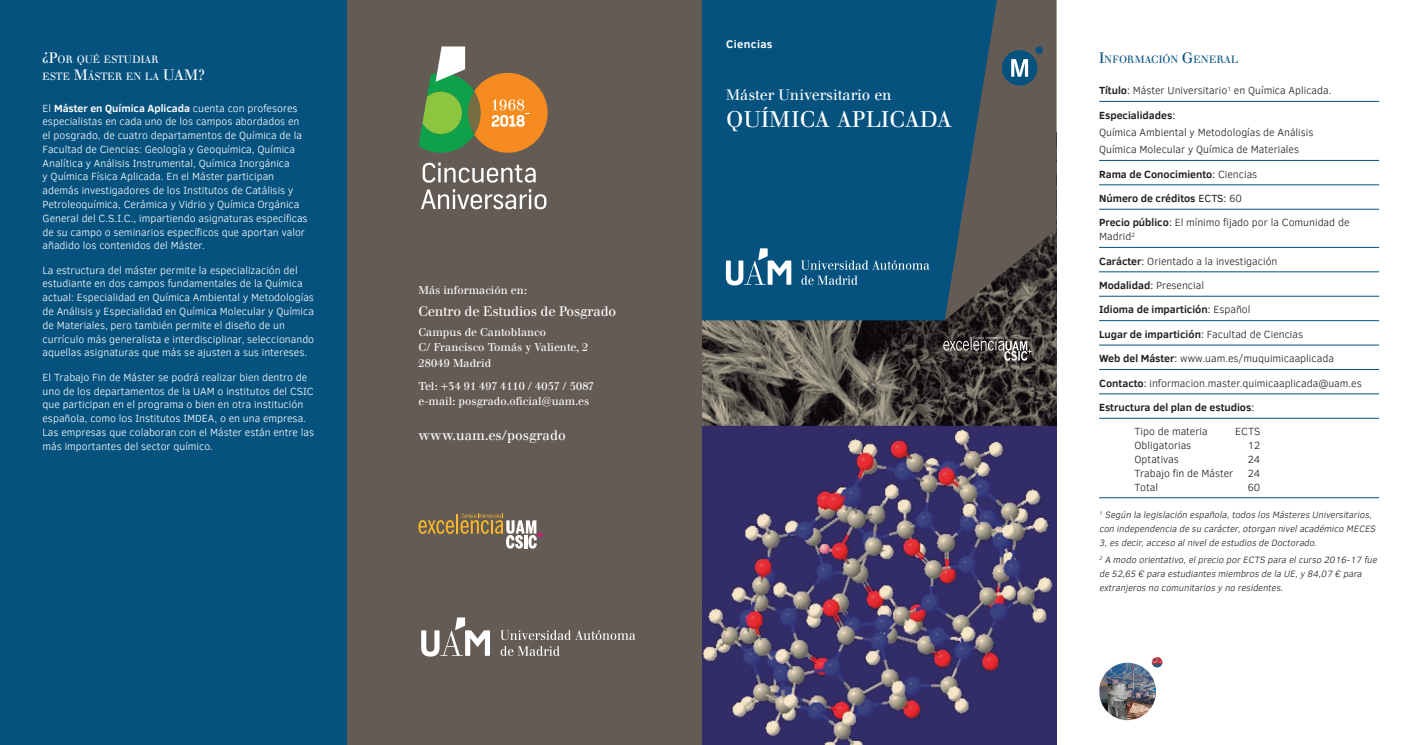
<style>
.page{position:relative;width:1404px;height:745px;background:#fff}
.page>*{position:absolute;margin:0;border:0;box-sizing:border-box;transform-origin:0 0}
.Máster_Doctorado_-_P{font:22.5px "Walbaum";letter-spacing:-.005em;color:#fff}
.Máster_Doctorado{font:15px "Walbaum";color:#fff}
.Máster_Doctorado_-_P-2{font:13.75px "Walbaum";letter-spacing:-.01em;color:#fff}
.Máster_Doctorado_-_P-3{font:11.25px "Walbaum";color:#fff}
.Máster_Doctorado_-_P-4{font:11.25px "Walbaum";letter-spacing:.02em;color:#fff}
.t1{font:700 11.25px "Clear Sans";letter-spacing:.03em;color:#fff}
.texto_corrido{font:300 10.62px/13.8px "Clear Sans";color:#fff}
.texto_corrido-2{font:300 10.62px/13.8px "Clear Sans";color:#231f20}
.texto_corrido-3{font:700 10.62px "Clear Sans";color:#231f20}
.titulos{font:10.5px/17.5px "Walbaum";letter-spacing:-.015em;color:#fff}
.titulos-2{font:10.5px "Walbaum";letter-spacing:.005em;color:#05527f}
.texto_corrido-4{font:italic 300 9.38px/13.8px "Clear Sans";color:#231f20}
.s1{font-size:15px}
.s2{font-weight:700}
.s3{font-weight:400}
.s4{font-weight:300}
</style>
<div class="page">
<div style="left:0;top:0;width:347px;height:744px;background:#05527f"></div>
<hr style="left:1098px;top:101px;width:280px;height:1px;background:#05527f">
<hr style="left:1098px;top:160px;width:280px;height:1px;background:#05527f">
<hr style="left:1098px;top:184px;width:280px;height:1px;background:#05527f">
<hr style="left:1098px;top:209px;width:280px;height:1px;background:#05527f">
<hr style="left:1098px;top:247px;width:280px;height:1px;background:#05527f">
<hr style="left:1098px;top:271px;width:280px;height:1px;background:#05527f">
<hr style="left:1098px;top:296px;width:280px;height:1px;background:#05527f">
<hr style="left:1098px;top:320px;width:280px;height:1px;background:#05527f">
<hr style="left:1098px;top:344px;width:280px;height:1px;background:#05527f">
<hr style="left:1098px;top:369px;width:280px;height:1px;background:#05527f">
<hr style="left:1098px;top:393px;width:280px;height:1px;background:#05527f">
<hr style="left:1098px;top:418px;width:280px;height:1px;background:#05527f">
<hr style="left:1098px;top:497px;width:280px;height:1px;background:#05527f">
<img style="left:702px;top:320px;width:354px;height:424px">
<div style="left:702px;top:0;width:242px;height:320px;background:#05527f"></div>
<svg style="left:944px;top:0;width:112px;height:320px;background:#43545d"></svg>
<img style="left:1099px;top:657px;width:63px;height:62px">
<svg style="left:801px;top:260px;width:128px;height:9px"></svg>
<svg style="left:801px;top:275px;width:56px;height:10px"></svg>
<svg style="left:725px;top:248px;width:66px;height:37px"></svg>
<div style="left:347px;top:0;width:355px;height:744px;background:#655b55"></div>
<svg style="left:418px;top:520px;width:36px;height:13px"></svg>
<hr style="left:456px;top:513px;width:2px;height:20px;background:#fdbb27">
<svg style="left:460px;top:513px;width:83px;height:35px"></svg>
<svg style="left:500px;top:630px;width:135px;height:9px"></svg>
<svg style="left:500px;top:646px;width:59px;height:9px"></svg>
<svg style="left:421px;top:617px;width:69px;height:39px"></svg>
<svg style="left:418px;top:46px;width:129px;height:107px"></svg>
<svg style="left:422px;top:162px;width:113px;height:21px"></svg>
<svg style="left:421px;top:189px;width:125px;height:20px"></svg>
<svg style="left:943px;top:336px;width:88px;height:24px;background:#5f5b59"></svg>
<p class="titulos" style="left:43px;top:50px;width:164px"><span class="s1">¿P</span>OR QUÉ ESTUDIAR<br>ESTE <span class="s1">M</span>ÁSTER EN LA <span class="s1">UAM?</span></p>
<p class="texto_corrido" style="left:43px;top:101px;width:267px">El <span class="s2">Máster en Química Aplicada</span> cuenta con profesores especialistas en cada uno de los campos abordados en el posgrado, de cuatro departamentos de Química de la Facultad de Ciencias: Geología y Geoquímica, Química Analítica y Análisis Instrumental, Química Inorgánica<br>y Química Física Aplicada. En el Máster participan además investigadores de los Institutos de Catálisis y Petroleoquímica, Cerámica y Vidrio y Química Orgánica General del C.S.I.C., impartiendo asignaturas específicas de su campo o seminarios específicos que aportan valor añadido los contenidos del Máster.</p>
<p class="texto_corrido" style="left:43px;top:263px;width:273px">La estructura del máster permite la especialización del estudiante en dos campos fundamentales de la Química actual: Especialidad en Química Ambiental y Metodologías de Análisis y Especialidad en Química Molecular y Química de Materiales, pero también permite el diseño de un currículo más generalista e interdisciplinar, seleccionando aquellas asignaturas que más se ajusten a sus intereses.</p>
<p class="texto_corrido" style="left:43px;top:370px;width:273px">El Trabajo Fin de Máster se podrá realizar bien dentro de uno de los departamentos de la UAM o institutos del CSIC que participan en el programa o bien en otra institución española, como los Institutos IMDEA, o en una empresa.<br>Las empresas que colaboran con el Máster están entre las más importantes del sector químico.</p>
<p class="Máster_Doctorado_-_P-3" style="left:418px;top:283px;width:110px">Más información en:</p>
<p class="Máster_Doctorado_-_P-2" style="left:418px;top:303px;width:199px">Centro de Estudios de Posgrado</p>
<p class="Máster_Doctorado_-_P-3" style="left:418px;top:325px;width:129px">Campus de Cantoblanco</p>
<p class="Máster_Doctorado_-_P-3" style="left:418px;top:340px;width:171px">C/ Francisco Tomás y Valiente, 2</p>
<p class="Máster_Doctorado_-_P-3" style="left:418px;top:356px;width:74px">28049 Madrid</p>
<p class="Máster_Doctorado_-_P-4" style="left:418px;top:379px;width:177px">Tel: +34 91 497 4110 / 4057 / 5087</p>
<p class="Máster_Doctorado_-_P-3" style="left:418px;top:394px;width:172px">e-mail: posgrado.oficial@uam.es</p>
<p class="Máster_Doctorado_-_P-2" style="left:418px;top:427px;width:149px">www.uam.es/posgrado</p>
<p class="t1" style="left:726px;top:36px;width:48px">Ciencias</p>
<p class="Máster_Doctorado" style="left:726px;top:87px;width:167px">Máster Universitario en</p>
<p class="Máster_Doctorado_-_P" style="left:726px;top:106px;width:228px">QUÍMICA APLICADA</p>
<p class="titulos-2" style="left:1098px;top:53px;width:141px"><span class="s1">I</span>NFORMACIÓN <span class="s1">G</span>ENERAL</p>
<p class="texto_corrido-2" style="left:1098px;top:83px;width:234px"><span class="s2">Título</span><span class="s3">:</span> Máster Universitario<sup>1</sup> en Química Aplicada.</p>
<p class="texto_corrido-3" style="left:1098px;top:107px;width:78px">Especialidades<span class="s3">:</span></p>
<p class="texto_corrido-2" style="left:1098px;top:125px;width:216px">Química Ambiental y Metodologías de Análisis</p>
<p class="texto_corrido-2" style="left:1098px;top:142px;width:201px">Química Molecular y Química de Materiales</p>
<p class="texto_corrido-3" style="left:1098px;top:166px;width:160px">Rama de Conocimiento<span class="s3">:</span> <span class="s4">Ciencias</span></p>
<p class="texto_corrido-3" style="left:1098px;top:190px;width:144px">Número de créditos <span class="s3">ECTS:</span> <span class="s4">60</span></p>
<p class="texto_corrido-2" style="left:1098px;top:216px;width:252px"><span class="s2">Precio público</span><span class="s3">:</span> El mínimo fijado por la Comunidad de<br>Madrid<sup>2</sup></p>
<p class="texto_corrido-2" style="left:1098px;top:254px;width:180px"><span class="s2">Carácter</span><span class="s3">:</span> Orientado a la investigación</p>
<p class="texto_corrido-2" style="left:1098px;top:278px;width:106px"><span class="s2">Modalidad</span><span class="s3">:</span> Presencial</p>
<p class="texto_corrido-3" style="left:1098px;top:302px;width:153px">Idioma de impartición<span class="s3">:</span> <span class="s4">Español</span></p>
<p class="texto_corrido-3" style="left:1098px;top:326px;width:205px">Lugar de impartición<span class="s3">:</span> <span class="s4">Facultad de Ciencias</span></p>
<p class="texto_corrido-2" style="left:1098px;top:351px;width:236px"><span class="s2">Web del Máster</span><span class="s3">:</span> www.uam.es/muquimicaaplicada</p>
<p class="texto_corrido-2" style="left:1098px;top:376px;width:264px"><span class="s2">Contacto</span><span class="s3">:</span> informacion.master.quimicaaplicada@uam.es</p>
<p class="texto_corrido-3" style="left:1098px;top:399px;width:157px">Estructura del plan de estudios<span class="s3">:</span></p>
<p class="texto_corrido-2" style="left:1134px;top:424px;width:75px">Tipo de materia</p>
<p class="texto_corrido-2" style="left:1235px;top:424px;width:27px">ECTS</p>
<p class="texto_corrido-2" style="left:1134px;top:438px;width:58px">Obligatorias</p>
<p class="texto_corrido-2" style="left:1247px;top:438px;width:14px">12</p>
<p class="texto_corrido-2" style="left:1134px;top:452px;width:46px">Optativas</p>
<p class="texto_corrido-2" style="left:1247px;top:452px;width:14px">24</p>
<p class="texto_corrido-2" style="left:1134px;top:466px;width:100px">Trabajo fin de Máster</p>
<p class="texto_corrido-2" style="left:1247px;top:466px;width:14px">24</p>
<p class="texto_corrido-2" style="left:1134px;top:479px;width:25px">Total</p>
<p class="texto_corrido-2" style="left:1247px;top:479px;width:14px">60</p>
<p class="texto_corrido-4" style="left:1098px;top:508px;width:280px"><sup>1</sup> Según la legislación española,todos los Másteres Universitarios, con independencia de su carácter,otorgan nivelacadémico MECES<br>3,es decir,acceso alnivelde estudios de Doctorado.</p>
<p class="texto_corrido-4" style="left:1098px;top:552px;width:281px"><sup>2</sup> A modo orientativo,elprecio porECTS para elcurso 2016-17 fue de 52,65 € para estudiantes miembros de la UE,y 84,07 € para extranjeros no comunitarios y no residentes.</p>
</div>
